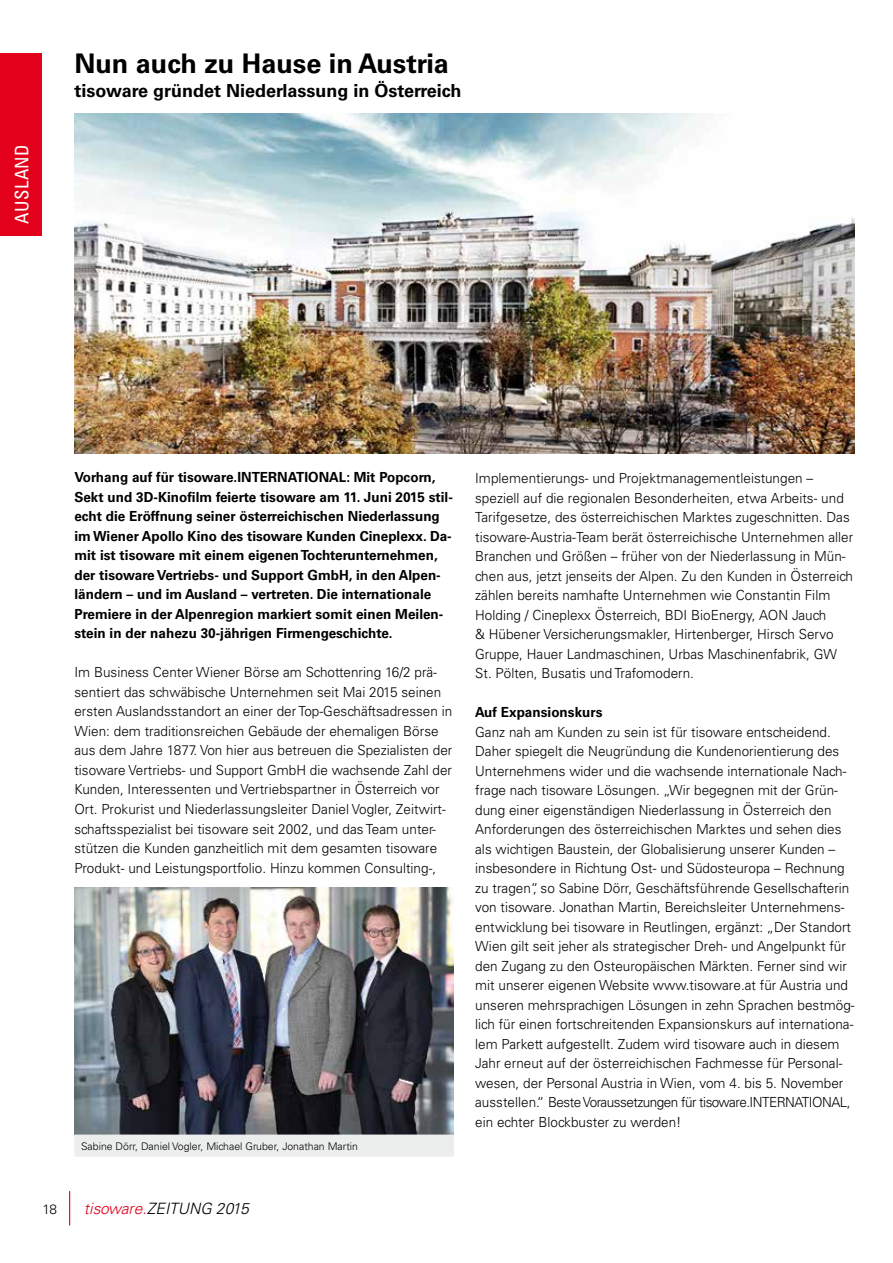
<style>
.page{position:relative;width:893px;height:1263px;background:#fff}
.page>*{position:absolute;margin:0;border:0;box-sizing:border-box;transform-origin:0 0}
.t1{font:700 27px "Univers";color:#000}
.t2{font:condensed 18.75px "Univers";letter-spacing:.02em;color:#fff}
.t3{font:700 18px "Univers";color:#000}
.t4{font:italic 300 15.6px "Univers";color:#000}
.t5{font:300 13.95px/19.5px "Univers";color:#000}
.t6{font:700 13.95px/19.5px "Univers";color:#000}
.t7{font:300 13.5px "Univers";color:#000}
.t8{font:300 10.5px "Univers";color:#000}
.s1{font-family:"Univers CE";color:#e2001a}
</style>
<div class="page">
<div style="left:0;top:53px;width:42px;height:183px;background:#e2001a"></div>
<hr style="left:69px;top:1191px;width:1px;height:34px;background:#e2001a">
<img style="left:74px;top:113px;width:781px;height:340px">
<img style="left:74px;top:888px;width:380px;height:246px">
<div style="left:74px;top:1134px;width:380px;height:23px;background:#eceded;border:2px solid #eceded"></div>
<h2 class="t2" style="left:10px;top:224px;width:81px;rotate:-90deg">AUSLAND</h2>
<h1 class="t1" style="left:74px;top:48px;width:376px">Nun auch zu Hause in Austria</h1>
<p class="t3" style="left:74px;top:81px;width:389px">tisoware gründet Niederlassung in Österreich</p>
<p class="t6" style="left:74px;top:468px;width:380px">Vorhang auf für tisoware.INTERNATIONAL: Mit Popcorn, Sekt und 3D-Kinofilm feierte tisoware am 11. Juni 2015 stil&shy;echt die Eröffnung seiner österreichischen Niederlassung im Wiener Apollo Kino des tisoware Kunden Cineplexx. Da&shy;mit ist tisoware mit einem eigenen Tochterunternehmen, der tisoware Vertriebs- und Support GmbH, in den Alpen&shy;ländern – und im Ausland – vertreten. Die internationale Premiere in der Alpenregion markiert somit einen Meilen&shy;stein in der nahezu 30-jährigen Firmengeschichte.</p>
<p class="t5" style="left:74px;top:663px;width:379px">Im Business Center Wiener Börse am Schottenring 16/2 prä&shy;sentiert das schwäbische Unternehmen seit Mai 2015 seinen ersten Auslandsstandort an einer der Top-Geschäftsadressen in Wien: dem traditionsreichen Gebäude der ehemaligen Börse aus dem Jahre 1877. Von hier aus betreuen die Spezialisten der tisoware Vertriebs- und Support GmbH die wachsende Zahl der Kunden, Interessenten und Vertriebspartner in Österreich vor Ort. Prokurist und Niederlassungsleiter Daniel Vogler, Zeitwirt&shy;schaftsspezialist bei tisoware seit 2002, und das Team unter&shy;stützen die Kunden ganzheitlich mit dem gesamten tisoware Produkt- und Leistungsportfolio. Hinzu kommen Consulting-,</p>
<p class="t8" style="left:81px;top:1140px;width:278px">Sabine Dörr, Daniel Vogler, Michael Gruber, Jonathan Martin</p>
<p class="t7" style="left:43px;top:1201px;width:16px">18</p>
<p class="t4" style="left:84px;top:1199px;width:166px"><span class="s1">tisoware.</span>ZEITUNG 2015</p>
<p class="t5" style="left:475px;top:468px;width:380px">Implementierungs- und Projektmanagementleistungen – speziell auf die regionalen Besonderheiten, etwa Arbeits- und Tarifgesetze, des österreichischen Marktes zugeschnitten. Das tisoware-Austria-Team berät österreichische Unternehmen aller Branchen und Größen – früher von der Niederlassung in Mün&shy;chen aus, jetzt jenseits der Alpen. Zu den Kunden in Österreich zählen bereits namhafte Unternehmen wie Constantin Film Holding / Cineplexx Österreich, BDI BioEnergy, AON Jauch<br>&amp; Hübener Versicherungsmakler, Hirtenberger, Hirsch Servo Gruppe, Hauer Landmaschinen, Urbas Maschinenfabrik, GW St. Pölten, Busatis und Trafomodern.</p>
<p class="t6" style="left:475px;top:702px;width:129px">Auf Expansionskurs</p>
<p class="t5" style="left:475px;top:722px;width:381px">Ganz nah am Kunden zu sein ist für tisoware entscheidend.<br>Daher spiegelt die Neugründung die Kundenorientierung des Unternehmens wider und die wachsende internationale Nach&shy;frage nach tisoware Lösungen. „Wir begegnen mit der Grün&shy;dung einer eigenständigen Niederlassung in Österreich den Anforderungen des österreichischen Marktes und sehen dies als wichtigen Baustein, der Globalisierung unserer Kunden – insbesondere in Richtung Ost- und Südosteuropa – Rechnung zu tragen“, so Sabine Dörr, Geschäftsführende Gesellschafterin von tisoware. Jonathan Martin, Bereichsleiter Unternehmens&shy;entwicklung bei tisoware in Reutlingen, ergänzt: „Der Standort Wien gilt seit jeher als strategischer Dreh- und Angelpunkt für den Zugang zu den Osteuropäischen Märkten. Ferner sind wir mit unserer eigenen Website www.tisoware.at für Austria und unseren mehrsprachigen Lösungen in zehn Sprachen bestmög&shy;lich für einen fortschreitenden Expansionskurs auf internationa&shy;lem Parkett aufgestellt. Zudem wird tisoware auch in diesem Jahr erneut auf der österreichischen Fachmesse für Personal&shy;wesen, der Personal Austria in Wien, vom 4. bis 5. November ausstellen.“ Beste Voraussetzungen für tisoware.INTERNATIONAL, ein echter Blockbuster zu werden!</p>
</div>
